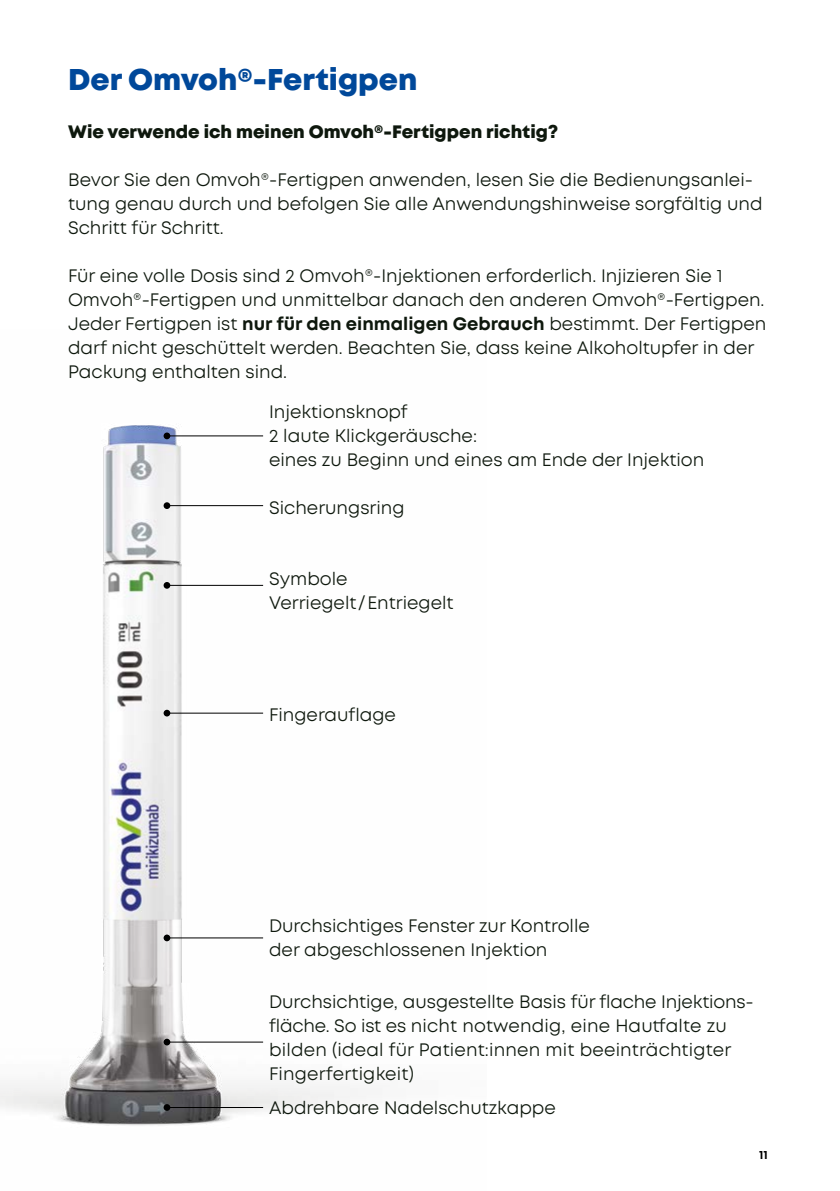
<style>
.page{position:relative;width:840px;height:1191px;background:#fff}
.page>*{position:absolute;margin:0;border:0;box-sizing:border-box;transform-origin:0 0}
.t1{font:800 30px "Mont";color:#00489a}
.Copy_Text_Black_Book_10_13{font:18px/24px "Mont";color:#0e180d}
.Subheadline_Black_Heavy_12_15{font:800 18px "Mont";color:#0e180d}
.t2{font:700 12px "Mont";color:#000}
.s1{font-weight:700}
</style>
<div class="page">
<img style="left:0;top:425px;width:366px;height:701px">
<hr style="left:168px;top:435px;width:95px;height:1px;background:#000">
<div style="left:163px;top:432px;width:7px;height:7px;background:#000;border-radius:50%"></div>
<hr style="left:168px;top:505px;width:95px;height:1px;background:#000">
<div style="left:163px;top:502px;width:7px;height:7px;background:#000;border-radius:50%"></div>
<hr style="left:168px;top:585px;width:95px;height:1px;background:#000">
<div style="left:163px;top:582px;width:7px;height:7px;background:#000;border-radius:50%"></div>
<hr style="left:168px;top:713px;width:95px;height:1px;background:#000">
<div style="left:163px;top:710px;width:7px;height:6px;background:#000;border-radius:50%"></div>
<hr style="left:168px;top:937px;width:95px;height:1px;background:#000">
<div style="left:163px;top:934px;width:7px;height:7px;background:#000;border-radius:50%"></div>
<hr style="left:168px;top:1041px;width:95px;height:1px;background:#000">
<svg style="left:163px;top:1038px;width:7px;height:7px"></svg>
<hr style="left:168px;top:1107px;width:95px;height:1px;background:#000">
<div style="left:163px;top:1104px;width:7px;height:6px;background:#000;border-radius:50%"></div>
<p class="t1" style="left:68px;top:60px;width:350px">Der Omvoh®-Fertigpen</p>
<p class="Subheadline_Black_Heavy_12_15" style="left:68px;top:120px;width:491px">Wie verwende ich meinen Omvoh®-Fertigpen richtig?</p>
<p class="Copy_Text_Black_Book_10_13" style="left:68px;top:168px;width:695px">Bevor Sie den Omvoh®-Fertigpen anwenden, lesen Sie die Bedienungsanlei&shy;tung genau durch und befolgen Sie alle Anwendungshinweise sorgfältig und<br>Schritt für Schritt.</p>
<p class="Copy_Text_Black_Book_10_13" style="left:68px;top:264px;width:699px">Für eine volle Dosis sind 2 Omvoh®-Injektionen erforderlich. Injizieren Sie 1<br>Omvoh®-Fertigpen und unmittelbar danach den anderen Omvoh®-Fertigpen.<br>Jeder Fertigpen ist <span class="s1">nur für den einmaligen Gebrauch</span> bestimmt. Der Fertigpen darf nicht geschüttelt werden. Beachten Sie, dass keine Alkoholtupfer in der Packung enthalten sind.</p>
<p class="Copy_Text_Black_Book_10_13" style="left:269px;top:400px;width:140px">Injektionsknopf</p>
<p class="Copy_Text_Black_Book_10_13" style="left:269px;top:424px;width:209px">2 laute Klickgeräusche:</p>
<p class="Copy_Text_Black_Book_10_13" style="left:269px;top:448px;width:436px">eines zu Beginn und eines am Ende der Injektion</p>
<p class="Copy_Text_Black_Book_10_13" style="left:269px;top:496px;width:137px">Sicherungsring</p>
<p class="Copy_Text_Black_Book_10_13" style="left:269px;top:567px;width:80px">Symbole</p>
<p class="Copy_Text_Black_Book_10_13" style="left:269px;top:591px;width:186px">Verriegelt/Entriegelt</p>
<p class="Copy_Text_Black_Book_10_13" style="left:269px;top:703px;width:128px">Fingerauflage</p>
<p class="Copy_Text_Black_Book_10_13" style="left:269px;top:914px;width:322px">Durchsichtiges Fenster zur Kontrolle</p>
<p class="Copy_Text_Black_Book_10_13" style="left:269px;top:938px;width:280px">der abgeschlossenen Injektion</p>
<p class="Copy_Text_Black_Book_10_13" style="left:269px;top:989px;width:486px">Durchsichtige, ausgestellte Basis für flache Injektions&shy;fläche. So ist es nicht notwendig, eine Hautfalte zu bilden (ideal für Patient:innen mit beeinträchtigter Fingerfertigkeit)</p>
<p class="Copy_Text_Black_Book_10_13" style="left:269px;top:1096px;width:288px">Abdrehbare Nadelschutzkappe</p>
<p class="t2" style="left:758px;top:1147px;width:10px">11</p>
</div>
